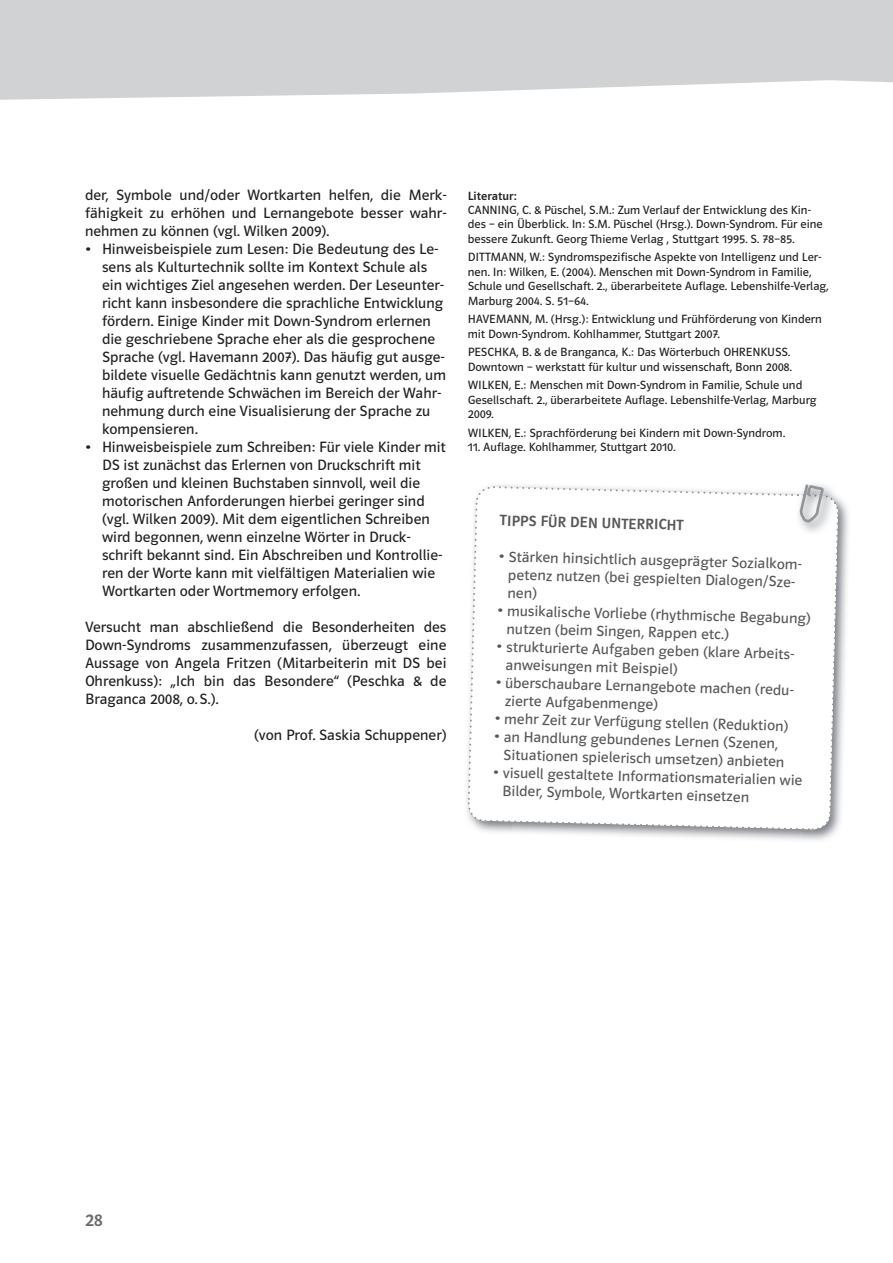
<style>
.page{position:relative;width:893px;height:1263px;background:#fff}
.page>*{position:absolute;margin:0;border:0;box-sizing:border-box;transform-origin:0 0}
.t1{font:18px "Polo AN11 K Krftg";color:#6c6d70}
.t2{font:15px/18px "Polo AN11 K Buch";color:#231f20;text-align:justify}
.t3{font:15px/18.6px "Polo AN11 K Buch";color:#57585a}
.t4{font:15px "Polo AN11 K Krftg";color:#57585a}
.t5{font:12px/14.4px "Polo AN11 K Buch";color:#231f20}
.t6{font:12px "Polo AN11 K Krftg";color:#231f20}
</style>
<div class="page">
<svg style="left:0;top:0;width:893px;height:100px;background:#d5d6d7"></svg>
<img style="left:840px;top:499px;width:9px;height:34px">
<img style="left:803px;top:533px;width:45px;height:307px">
<svg style="left:467px;top:484px;width:373px;height:347px"></svg>
<p class="t2" style="left:85px;top:186px;width:363px">der, Symbole und/oder Wortkarten helfen, die Merk&shy;fähigkeit zu erhöhen und Lernangebote besser wahr&shy;nehmen zu können (vgl. Wilken 2009).</p>
<p class="t2" style="left:102px;top:240px;width:345px;text-align:left;text-indent:-17px">• Hinweisbeispiele zum Lesen: Die Bedeutung des Le&shy;sens als Kulturtechnik sollte im Kontext Schule als ein wichtiges Ziel angesehen werden. Der Leseunter&shy;richt kann insbesondere die sprachliche Entwicklung fördern. Einige Kinder mit Down-Syndrom erlernen die geschriebene Sprache eher als die gesprochene Sprache (vgl. Havemann 2007). Das häufig gut ausge&shy;bildete visuelle Gedächtnis kann genutzt werden, um häufig auftretende Schwächen im Bereich der Wahr&shy;nehmung durch eine Visualisierung der Sprache zu kompensieren.</p>
<p class="t2" style="left:102px;top:438px;width:345px;text-align:left;text-indent:-17px">• Hinweisbeispiele zum Schreiben: Für viele Kinder mit DS ist zunächst das Erlernen von Druckschrift mit großen und kleinen Buchstaben sinnvoll, weil die motorischen Anforderungen hierbei geringer sind (vgl. Wilken 2009). Mit dem eigentlichen Schreiben wird begonnen, wenn einzelne Wörter in Druck&shy;schrift bekannt sind. Ein Abschreiben und Kontrollie&shy;ren der Worte kann mit vielfältigen Materialien wie Wortkarten oder Wortmemory erfolgen.</p>
<p class="t2" style="left:85px;top:618px;width:363px">Versucht man abschließend die Besonderheiten des Down-Syndroms zusammenzufassen, überzeugt eine Aussage von Angela Fritzen (Mitarbeiterin mit DS bei Ohrenkuss): „Ich bin das Besondere“ (Peschka &amp; de Braganca 2008, o. S.).</p>
<p class="t2" style="left:254px;top:726px;width:194px">(von Prof. Saskia Schuppener)</p>
<p class="t6" style="left:468px;top:189px;width:50px">Literatur:</p>
<p class="t5" style="left:468px;top:203px;width:356px">CANNING, C. &amp; Püschel, S.M.: Zum Verlauf der Entwicklung des Kin&shy;des – ein Überblick. In: S.M. Püschel (Hrsg.). Down-Syndrom. Für eine bessere Zukunft. Georg Thieme Verlag , Stuttgart 1995. S. 78–85.</p>
<p class="t5" style="left:468px;top:250px;width:363px">DITTMANN, W.: Syndromspezifische Aspekte von Intelligenz und Ler&shy;nen. In: Wilken, E. (2004). Menschen mit Down-Syndrom in Familie, Schule und Gesellschaft. 2., überarbeitete Auflage. Lebenshilfe-Verlag, Marburg 2004. S. 51–64.</p>
<p class="t5" style="left:468px;top:312px;width:356px">HAVEMANN, M. (Hrsg.): Entwicklung und Frühförderung von Kindern mit Down-Syndrom. Kohlhammer, Stuttgart 2007.</p>
<p class="t5" style="left:468px;top:345px;width:326px">PESCHKA, B. &amp; de Branganca, K.: Das Wörterbuch OHRENKUSS.<br>Downtown – werkstatt für kultur und wissenschaft, Bonn 2008.</p>
<p class="t5" style="left:468px;top:378px;width:350px">WILKEN, E.: Menschen mit Down-Syndrom in Familie, Schule und<br>Gesellschaft. 2., überarbeitete Auflage. Lebenshilfe-Verlag, Marburg<br>2009.</p>
<p class="t5" style="left:468px;top:426px;width:319px">WILKEN, E.: Sprachförderung bei Kindern mit Down-Syndrom.</p>
<p class="t5" style="left:468px;top:440px;width:210px">11. Auflage. Kohlhammer, Stuttgart 2010.</p>
<p class="t4" style="left:500px;top:511px;width:185px;rotate:2deg">TIPPS FÜR DEN UNTERRICHT</p>
<p class="t3" style="left:509px;top:546px;width:298px;text-indent:-10px;rotate:2deg">• Stärken hinsichtlich ausgeprägter Sozialkom&shy;petenz nutzen (bei gespielten Dialogen/Sze&shy;nen)</p>
<p class="t3" style="left:508px;top:600px;width:305px;text-indent:-10px;rotate:2deg">• musikalische Vorliebe (rhythmische Begabung) nutzen (beim Singen, Rappen etc.)</p>
<p class="t3" style="left:507px;top:636px;width:293px;text-indent:-10px;rotate:2deg">• strukturierte Aufgaben geben (klare Arbeits&shy;anweisungen mit Beispiel)</p>
<p class="t3" style="left:506px;top:672px;width:293px;text-indent:-10px;rotate:2deg">• überschaubare Lernangebote machen (redu&shy;zierte Aufgabenmenge)</p>
<p class="t3" style="left:495px;top:708px;width:295px;rotate:2deg">• mehr Zeit zur Verfügung stellen (Reduktion)</p>
<p class="t3" style="left:504px;top:726px;width:283px;line-height:18.1px;text-indent:-10px;rotate:2deg">• an Handlung gebundenes Lernen (Szenen,<br>Situationen spielerisch umsetzen) anbieten</p>
<p class="t3" style="left:503px;top:762px;width:301px;line-height:18.1px;text-indent:-10px;rotate:2deg">• visuell gestaltete Informationsmaterialien wie<br>Bilder, Symbole, Wortkarten einsetzen</p>
<p class="t1" style="left:85px;top:1210px;width:19px">28</p>
</div>
